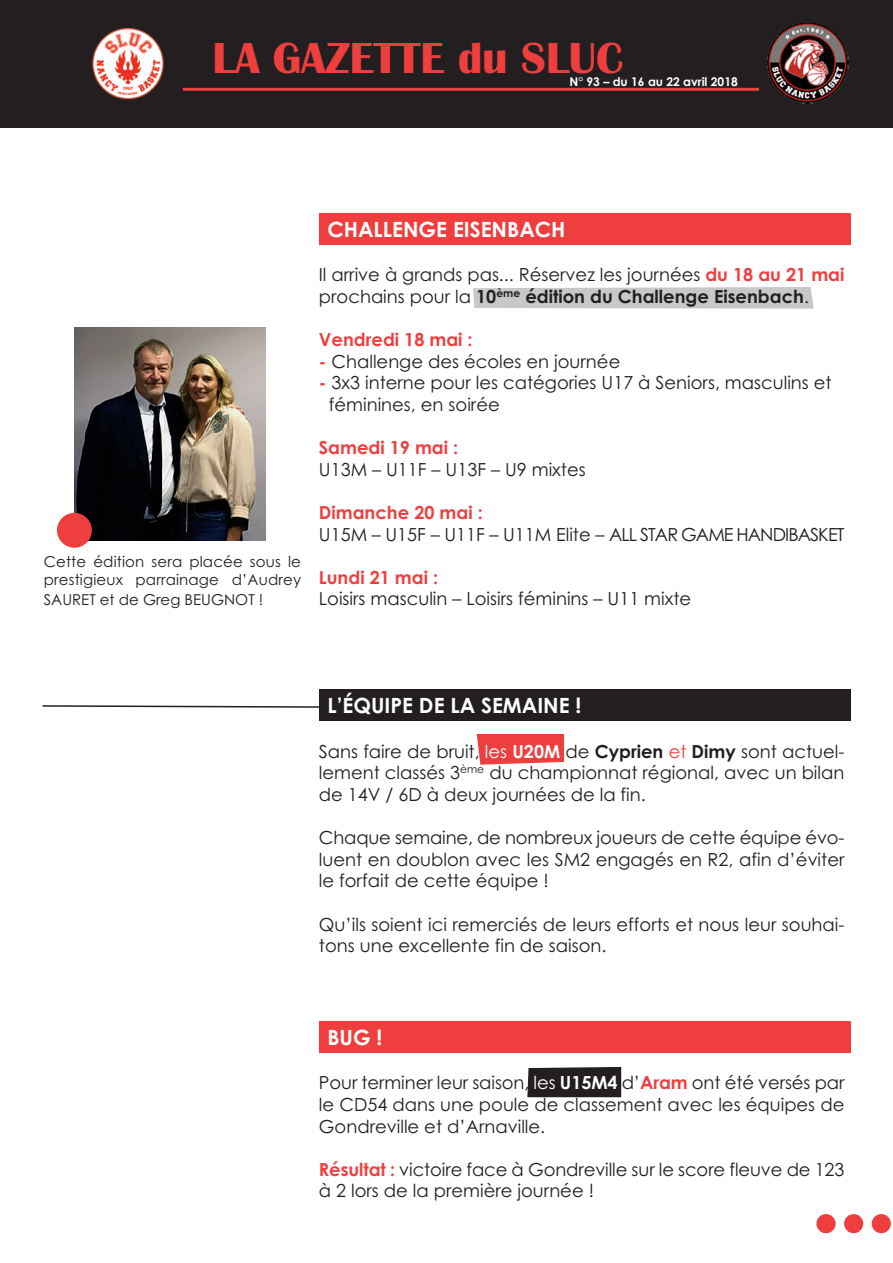
<style>
.page{position:relative;width:893px;height:1263px;background:#fff}
.page>*{position:absolute;margin:0;border:0;box-sizing:border-box;transform-origin:0 0}
.t1{font:700 45px "Britannic";color:#ee3f3e}
.t2{font:700 21px "Century Gothic";color:#fff}
.t3{font:18px/21.6px "Century Gothic";color:#231f20}
.t4{font:700 18px "Century Gothic";color:#ee3f3e}
.t5{font:18px "Century Gothic";letter-spacing:-.05em;color:#231f20}
.t6{font:15px/18px "Century Gothic";letter-spacing:.01em;color:#231f20}
.t7{font:700 12px "Century Gothic";color:#fff}
.s1{font-weight:700;color:#ee3f3e}
.s2{font-weight:700}
.s3{color:#fff}
.s4{font-weight:700;color:#fff}
.s5{color:#ee3f3e}
</style>
<div class="page">
<div style="left:527px;top:1067px;width:94px;height:30px;background:#231f20"></div>
<svg style="left:477px;top:734px;width:87px;height:31px;background:#ef4c4b"></svg>
<svg style="left:473px;top:287px;width:341px;height:22px;background:#cacbcd"></svg>
<svg style="left:42px;top:705px;width:277px;height:3px"></svg>
<div style="left:319px;top:689px;width:531px;height:32px;background:#231f20"></div>
<div style="left:0;top:0;width:893px;height:128px;background:#231f20"></div>
<img style="left:768px;top:24px;width:80px;height:80px">
<hr style="left:183px;top:88px;width:576px;height:3px;background:#ee3f3e">
<div style="left:319px;top:213px;width:531px;height:31px;background:#ee3f3e"></div>
<div style="left:816px;top:1214px;width:20px;height:19px;background:#ee3f3e;border-radius:50%"></div>
<div style="left:844px;top:1214px;width:19px;height:19px;background:#ee3f3e;border-radius:50%"></div>
<div style="left:872px;top:1214px;width:19px;height:19px;background:#ee3f3e;border-radius:50%"></div>
<img style="left:92px;top:28px;width:72px;height:72px">
<div style="left:319px;top:1020px;width:531px;height:32px;background:#ee3f3e"></div>
<img style="left:74px;top:327px;width:192px;height:213px">
<div style="left:57px;top:513px;width:35px;height:35px;background:#ee3f3e;border-radius:50%"></div>
<h1 class="t1" style="left:213px;top:31px;width:412px">LA GAZETTE du SLUC</h1>
<p class="t7" style="left:569px;top:74px;width:170px">N° 93 – du 16 au 22 avril 2018</p>
<p class="t6" style="left:44px;top:553px;width:259px">Cette édition sera placée sous le prestigieux parrainage d’Audrey</p>
<p class="t6" style="left:44px;top:591px;width:221px">SAURET et de Greg BEUGNOT !</p>
<p class="t2" style="left:327px;top:217px;width:240px">CHALLENGE EISENBACH</p>
<p class="t3" style="left:319px;top:264px;width:527px">Il arrive à grands pas... Réservez les journées <span class="s1">du 18 au 21 mai </span>prochains pour la <span class="s2">10</span><sup>ème</sup> <span class="s2">édition du Challenge Eisenbach</span>.</p>
<p class="t4" style="left:319px;top:329px;width:155px">Vendredi 18 mai :</p>
<p class="t3" style="left:319px;top:351px;width:303px"><span class="s1">-</span> Challenge des écoles en journée</p>
<p class="t3" style="left:329px;top:372px;width:504px;text-indent:-10px"><span class="s1">-</span> 3x3 interne pour les catégories U17 à Seniors, masculins et féminines, en soirée</p>
<p class="t4" style="left:319px;top:437px;width:141px">Samedi 19 mai :</p>
<p class="t3" style="left:319px;top:459px;width:268px">U13M – U11F – U13F – U9 mixtes</p>
<p class="t4" style="left:319px;top:502px;width:165px">Dimanche 20 mai :</p>
<p class="t5" style="left:319px;top:524px;width:527px">U15M – U15F – U11F – U11M Elite – ALL STAR GAME HANDIBASKET</p>
<p class="t4" style="left:319px;top:567px;width:121px">Lundi 21 mai :</p>
<p class="t3" style="left:319px;top:588px;width:374px">Loisirs masculin – Loisirs féminins – U11 mixte</p>
<p class="t2" style="left:327px;top:694px;width:256px">L’ÉQUIPE DE LA SEMAINE !</p>
<p class="t3" style="left:319px;top:741px;width:527px;text-align:justify">Sans faire de bruit, <span class="s3">les</span> <span class="s4">U20M</span> de <span class="s2">Cyprien</span> <span class="s5">et</span> <span class="s2">Dimy</span> sont actuel&shy;lement classés 3<sup>ème</sup> du championnat régional, avec un bilan de 14V / 6D à deux journées de la fin.</p>
<p class="t3" style="left:319px;top:827px;width:527px;text-align:justify">Chaque semaine, de nombreux joueurs de cette équipe évo&shy;luent en doublon avec les SM2 engagés en R2, afin d’éviter le forfait de cette équipe !</p>
<p class="t3" style="left:319px;top:913px;width:527px">Qu’ils soient ici remerciés de leurs efforts et nous leur souhai&shy;tons une excellente fin de saison.</p>
<p class="t2" style="left:327px;top:1025px;width:57px">BUG !</p>
<p class="t3" style="left:319px;top:1072px;width:527px;text-align:justify">Pour terminer leur saison, <span class="s3">les</span> <span class="s4">U15M4</span> d’<span class="s1">Aram</span> ont été versés par le CD54 dans une poule de classement avec les équipes de Gondreville et d’Arnaville.</p>
<p class="t3" style="left:319px;top:1159px;width:527px"><span class="s1">Résultat :</span> victoire face à Gondreville sur le score fleuve de 123 à 2 lors de la première journée !</p>
</div>
